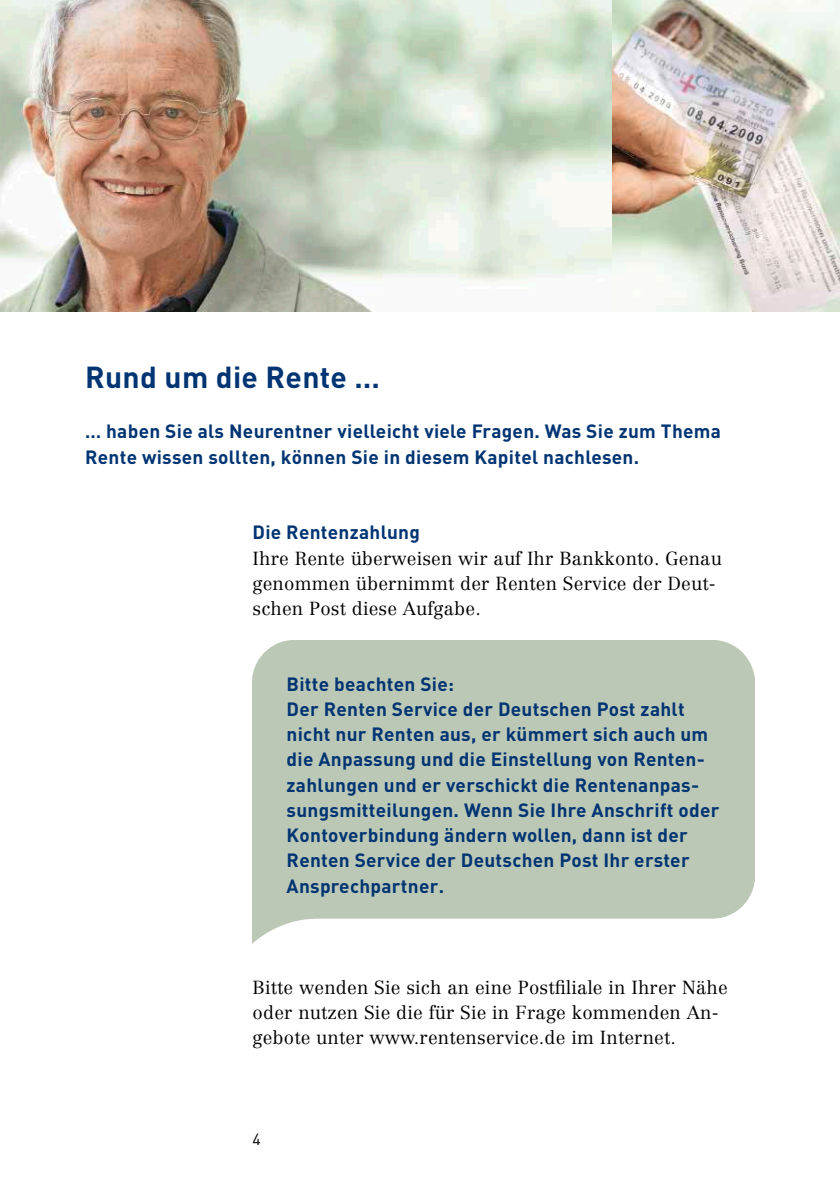
<style>
.page{position:relative;width:840px;height:1191px;background:#fff}
.page>*{position:absolute;margin:0;border:0;box-sizing:border-box;transform-origin:0 0}
.t1{font:700 30px "DIN";letter-spacing:.01em;color:#003472}
.t2{font:700 19px/25.2px "DIN";letter-spacing:.015em;color:#003472}
.t3{font:300 18.6px/25.2px "Centennial LT Pro";letter-spacing:.01em;color:#000}
.t4{font:16px "DIN";color:#000}
</style>
<div class="page">
<img style="left:0;top:0;width:839px;height:312px">
<h2 class="t1" style="left:85px;top:357px;width:296px">Rund um die Rente …</h2>
<p class="t2" style="left:85px;top:418px;width:637px">… haben Sie als Neurentner vielleicht viele Fragen. Was Sie zum Thema<br>Rente wissen sollten, können Sie in diesem Kapitel nachlesen.</p>
<h3 class="t2" style="left:252px;top:519px;width:169px">Die Rentenzahlung</h3>
<p class="t3" style="left:252px;top:545px;width:470px">Ihre Rente überweisen wir auf Ihr Bankkonto. Genau genommen übernimmt der Renten Service der Deut&shy;schen Post diese Aufgabe.</p>
<p class="t2" style="left:286px;top:670px;width:169px">Bitte beachten Sie:</p>
<p class="t2" style="left:286px;top:695px;width:434px">Der Renten Service der Deutschen Post zahlt nicht nur Renten aus, er kümmert sich auch um die Anpassung und die Einstellung von Renten&shy;zahlungen und er verschickt die Rentenanpas&shy;sungsmitteilungen. Wenn Sie Ihre Anschrift oder Kontoverbindung ändern wollen, dann ist der Renten Service der Deutschen Post Ihr erster Ansprechpartner.</p>
<p class="t3" style="left:252px;top:974px;width:476px">Bitte wenden Sie sich an eine Postfiliale in Ihrer Nähe oder nutzen Sie die für Sie in Frage kommenden An&shy;gebote unter www.rentenservice.de im Internet.</p>
<p class="t4" style="left:252px;top:1129px;width:10px">4</p>
</div>
